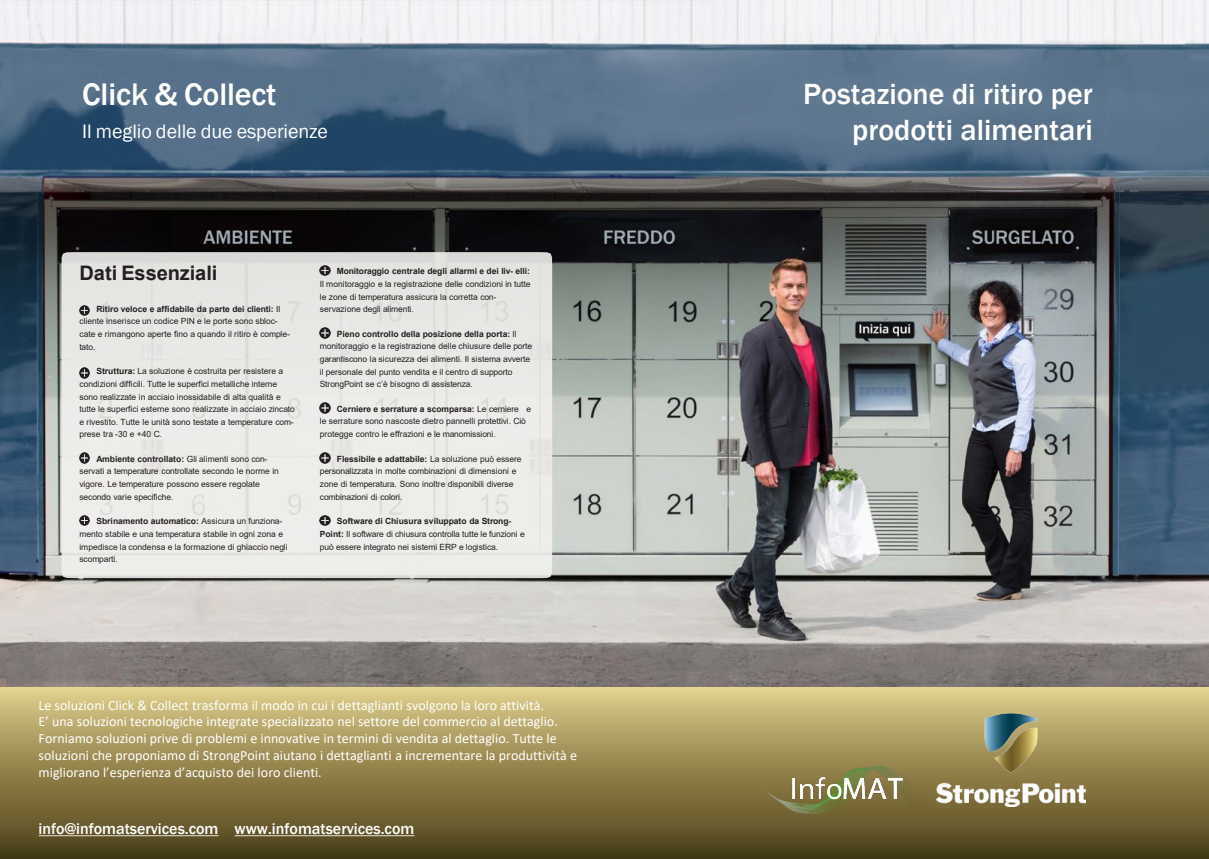
<style>
.page{position:relative;width:1209px;height:859px;background:#fff}
.page>*{position:absolute;margin:0;border:0;box-sizing:border-box;transform-origin:0 0}
.t1{font:500 32px "Franklin Gothic";letter-spacing:-.005em;color:#fff}
.t2{font:500 30px/36px "Franklin Gothic";color:#fff;text-align:right}
.t3{font:20px "Franklin Gothic";color:#fff}
.t4{font:700 20px "Arial";letter-spacing:-.005em;color:#231f20}
.t5{font:500 16px "Franklin Gothic";color:#fff}
.t6{font:14px/16.8px "Calibri";color:#fff}
.t7{font:8.5px/12.6px "Arial";letter-spacing:-.005em;color:#231f20}
.s1{font-weight:700}
</style>
<div class="page">
<img style="left:1px;top:1px;width:1207px;height:686px">
<svg style="left:61px;top:252px;width:491px;height:326px;background:#e8e8e6"></svg>
<img style="left:0;top:687px;width:1208px;height:172px">
<svg style="left:79px;top:305px;width:11px;height:11px"></svg>
<svg style="left:79px;top:368px;width:11px;height:10px"></svg>
<svg style="left:79px;top:453px;width:11px;height:10px"></svg>
<svg style="left:79px;top:515px;width:11px;height:11px"></svg>
<svg style="left:320px;top:265px;width:10px;height:11px"></svg>
<svg style="left:320px;top:328px;width:10px;height:10px"></svg>
<svg style="left:320px;top:403px;width:10px;height:10px"></svg>
<svg style="left:320px;top:453px;width:10px;height:10px"></svg>
<svg style="left:320px;top:515px;width:10px;height:11px"></svg>
<img style="left:760px;top:765px;width:174px;height:50px">
<img style="left:936px;top:711px;width:148px;height:95px">
<svg style="left:39px;top:835px;width:179px;height:1px"></svg>
<svg style="left:234px;top:835px;width:180px;height:1px"></svg>
<p class="t1" style="left:82px;top:74px;width:196px">Click &amp; Collect</p>
<p class="t3" style="left:82px;top:119px;width:247px">Il meglio delle due esperienze</p>
<h2 class="t4" style="left:79px;top:259px;width:139px">Dati Essenziali</h2>
<p class="t7" style="left:79px;top:302px;width:212px;text-indent:17px"><span class="s1">Ritiro veloce e affidabile da parte dei clienti:</span> Il cliente inserisce un codice PIN e le porte sono sbloc&shy;cate e rimangono aperte fino a quando il ritiro è comple&shy;tato.</p>
<p class="t7" style="left:79px;top:365px;width:217px;text-indent:17px"><span class="s1">Struttura:</span> La soluzione è costruita per resistere a condizioni difficili. Tutte le superfici metalliche interne sono realizzate in acciaio inossidabile di alta qualità e tutte le superfici esterne sono realizzate in acciaio zincato e rivestito. Tutte le unità sono testate a temperature com&shy;prese tra -30 e +40 C.</p>
<p class="t7" style="left:79px;top:452px;width:201px;text-indent:17px"><span class="s1">Ambiente controllato:</span> Gli alimenti sono con&shy;servati a temperature controllate secondo le norme in vigore. Le temperature possono essere regolate secondo varie specifiche.</p>
<p class="t7" style="left:79px;top:515px;width:210px;text-indent:17px"><span class="s1">Sbrinamento automatico:</span> Assicura un funziona&shy;mento stabile e una temperatura stabile in ogni zona e impedisce la condensa e la formazione di ghiaccio negli scomparti.</p>
<p class="t7" style="left:320px;top:265px;width:212px;text-indent:17px"><span class="s1">Monitoraggio centrale degli allarmi e dei liv- elli:<br></span>Il monitoraggio e la registrazione delle condizioni in tutte le zone di temperatura assicura la corretta con&shy;servazione degli alimenti.</p>
<p class="t7" style="left:320px;top:327px;width:214px;text-indent:17px"><span class="s1">Pieno controllo della posizione della porta:</span> Il monitoraggio e la registrazione delle chiusure delle porte garantiscono la sicurezza dei alimenti. Il sistema avverte il personale del punto vendita e il centro di supporto StrongPoint se c’è bisogno di assistenza.</p>
<p class="t7" style="left:320px;top:402px;width:213px;text-indent:17px"><span class="s1">Cerniere e serrature a scomparsa:</span> Le cerniere e le serrature sono nascoste dietro pannelli protettivi. Ciò protegge contro le effrazioni e le manomissioni.</p>
<p class="t7" style="left:320px;top:452px;width:203px;text-indent:17px"><span class="s1">Flessibile e adattabile:</span> La soluzione può essere personalizzata in molte combinazioni di dimensioni e zone di temperatura. Sono inoltre disponibili diverse combinazioni di colori.</p>
<p class="t7" style="left:320px;top:515px;width:206px;text-indent:17px"><span class="s1">Software di Chiusura sviluppato da Strong-<br>Point:</span> Il software di chiusura controlla tutte le funzioni e può essere integrato nei sistemi ERP e logistica.</p>
<p class="t6" style="left:39px;top:696px;width:507px">Le soluzioni Click &amp; Collect trasforma il modo in cui i dettaglianti svolgono la loro attività.</p>
<p class="t6" style="left:39px;top:713px;width:540px">E’ una soluzioni tecnologiche integrate specializzato nel settore del commercio al dettaglio.<br>Forniamo soluzioni prive di problemi e innovative in termini di vendita al dettaglio. Tutte le soluzioni che proponiamo di StrongPoint aiutano i dettaglianti a incrementare la produttività e migliorano l’esperienza d’acquisto dei loro clienti.</p>
<p class="t5" style="left:39px;top:819px;width:377px">info@infomatservices.com www.infomatservices.com</p>
<p class="t2" style="left:803px;top:76px;width:291px">Postazione di ritiro per prodotti alimentari</p>
</div>
